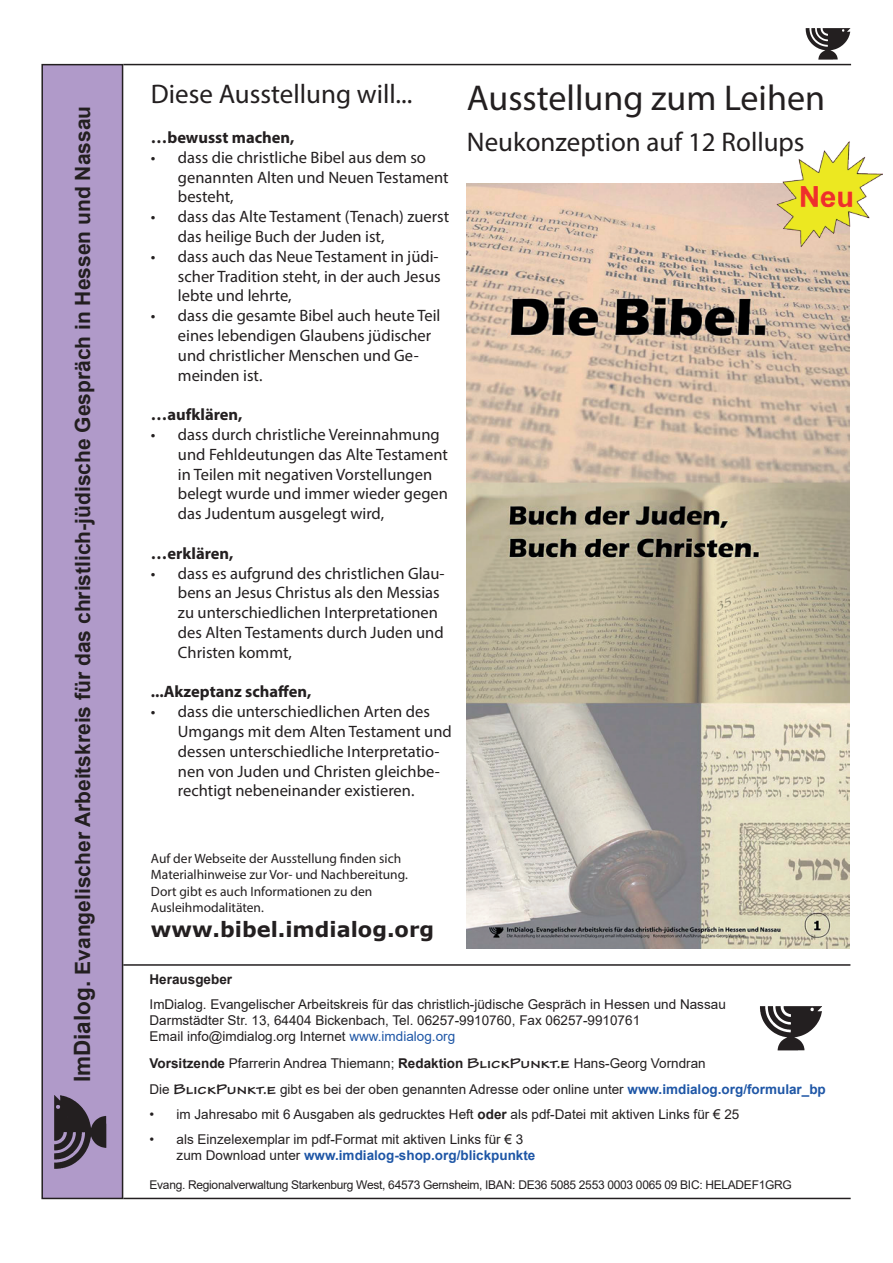
<style>
.page{position:relative;width:893px;height:1263px;background:#fff}
.page>*{position:absolute;margin:0;border:0;box-sizing:border-box;transform-origin:0 0}
.t1{font:36px "Myriad Pro";color:#231f20}
.t2{font:27px "Myriad Pro";color:#231f20}
.t3{font:700 21px "Arial";color:#231f20}
.t4{font:700 21px "Verdana";color:#231f20}
.t5{font:16.5px/19.8px "Myriad Pro";color:#231f20}
.t6{font:700 16.5px "Myriad Pro";color:#231f20}
.t7{font:13.5px/16.2px "Arial";color:#231f20}
.t8{font:13.5px/16.2px "Myriad Pro";color:#231f20}
.t9{font:700 13.5px "Arial";color:#231f20}
.t10{font:12px "Arial";letter-spacing:-.025em;color:#231f20}
.s1{font-size:22.5px}
.s2{color:#1e56a6}
.s3{font-weight:700}
.s4{font-family:"Tekton Pro";font-weight:700;font-stretch:expanded;font-size:15px}
.s5{font-weight:700;color:#1e56a6}
</style>
<div class="page">
<div style="left:42px;top:65px;width:81px;height:1133px;background:#b09ac9"></div>
<div style="left:41px;top:64px;width:82px;height:1135px;border:2px solid #231f20"></div>
<hr style="left:123px;top:64px;width:728px;height:1px;background:#231f20">
<hr style="left:123px;top:1198px;width:728px;height:1px;background:#231f20">
<img style="left:55px;top:1096px;width:51px;height:72px">
<img style="left:760px;top:1007px;width:62px;height:43px">
<hr style="left:123px;top:964px;width:727px;height:2px;background:#231f20">
<img style="left:805px;top:28px;width:45px;height:32px">
<img style="left:467px;top:183px;width:383px;height:766px">
<img style="left:771px;top:141px;width:112px;height:107px">
<p class="t3" style="left:68px;top:1082px;width:978px;rotate:-90deg"><span class="s1">ImDialog.</span> Evangelischer Arbeitskreis für das christlich-jüdische Gespräch in Hessen und Nassau</p>
<h2 class="t2" style="left:151px;top:78px;width:263px">Diese Ausstellung will...</h2>
<p class="t6" style="left:151px;top:127px;width:145px">…bewusst machen,</p>
<p class="t5" style="left:178px;top:147px;width:272px;text-indent:-27px">• dass die christliche Bibel aus dem so genannten Alten und Neuen Testament besteht,</p>
<p class="t5" style="left:178px;top:206px;width:273px;text-indent:-27px">• dass das Alte Testament (Tenach) zuerst das heilige Buch der Juden ist,</p>
<p class="t5" style="left:178px;top:246px;width:264px;text-indent:-27px">• dass auch das Neue Testament in jüdi&shy;scher Tradition steht, in der auch Jesus lebte und lehrte,</p>
<p class="t5" style="left:178px;top:305px;width:264px;text-indent:-27px">• dass die gesamte Bibel auch heute Teil eines lebendigen Glaubens jüdischer und christlicher Menschen und Ge&shy;meinden ist.</p>
<p class="t6" style="left:151px;top:404px;width:93px">…aufklären,</p>
<p class="t5" style="left:178px;top:424px;width:272px;text-indent:-27px">• dass durch christliche Vereinnahmung und Fehldeutungen das Alte Testament in Teilen mit negativen Vorstellungen belegt wurde und immer wieder gegen das Judentum ausgelegt wird,</p>
<p class="t6" style="left:151px;top:542px;width:84px">…erklären,</p>
<p class="t5" style="left:178px;top:563px;width:268px;text-indent:-27px">• dass es aufgrund des christlichen Glau&shy;bens an Jesus Christus als den Messias zu unterschiedlichen Interpretationen des Alten Testaments durch Juden und Christen kommt,</p>
<p class="t6" style="left:151px;top:681px;width:162px">...Akzeptanz schaffen,</p>
<p class="t5" style="left:178px;top:701px;width:275px;text-indent:-27px">• dass die unterschiedlichen Arten des Umgangs mit dem Alten Testament und dessen unterschiedliche Interpretatio&shy;nen von Juden und Christen gleichbe&shy;rechtigt nebeneinander existieren.</p>
<h1 class="t1" style="left:467px;top:76px;width:360px">Ausstellung zum Leihen</h1>
<h2 class="t2" style="left:467px;top:125px;width:339px">Neukonzeption auf 12 Rollups</h2>
<p class="t8" style="left:151px;top:850px;width:258px">Auf der Webseite der Ausstellung finden sich Materialhinweise zur Vor- und Nachbereitung.<br>Dort gibt es auch Informationen zu den Ausleihmodalitäten.</p>
<p class="t4" style="left:151px;top:914px;width:285px">www.bibel.imdialog.org</p>
<p class="t9" style="left:150px;top:970px;width:84px">Herausgeber</p>
<p class="t7" style="left:150px;top:996px;width:578px">ImDialog. Evangelischer Arbeitskreis für das christlich-jüdische Gespräch in Hessen und Nassau<br>Darmstädter Str. 13, 64404 Bickenbach, Tel. 06257-9910760, Fax 06257-9910761<br>Email info@imdialog.org Internet <span class="s2">www.imdialog.org</span></p>
<p class="t7" style="left:150px;top:1049px;width:678px;line-height:26.5px"><span class="s3">Vorsitzende</span> Pfarrerin Andrea Thiemann; <span class="s3">Redaktion</span> <span class="s4">BlickPunkt.e</span> Hans-Georg Vorndran<br>Die <span class="s4">BlickPunkt.e</span> gibt es bei der oben genannten Adresse oder online unter <span class="s5">www.imdialog.org/formular_bp</span></p>
<p class="t7" style="left:150px;top:1106px;width:591px">• im Jahresabo mit 6 Ausgaben als gedrucktes Heft <span class="s3">oder</span> als pdf-Datei mit aktiven Links für € 25</p>
<p class="t7" style="left:177px;top:1130px;width:360px;text-indent:-27px">• als Einzelexemplar im pdf-Format mit aktiven Links für € 3 zum Download unter <span class="s5">www.imdialog-shop.org/blickpunkte</span></p>
<p class="t10" style="left:150px;top:1176px;width:644px">Evang. Regionalverwaltung Starkenburg West, 64573 Gernsheim, IBAN: DE36 5085 2553 0003 0065 09 BIC: HELADEF1GRG</p>
</div>
